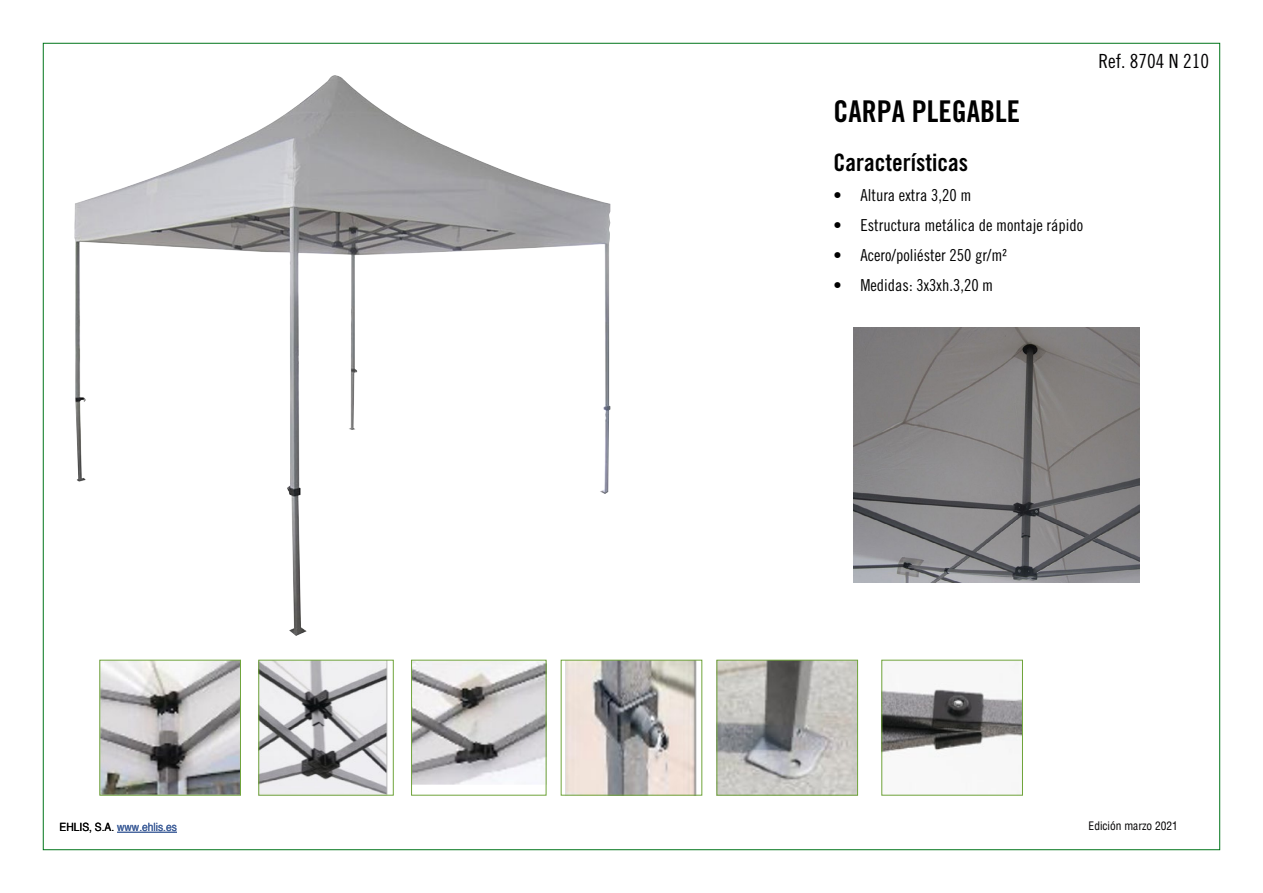
<style>
.page{position:relative;width:1263px;height:893px;background:#fff}
.page>*{position:absolute;margin:0;border:0;box-sizing:border-box;transform-origin:0 0}
.t1{font:30px "Trade Gothic LT Std Bd Cn 20";color:#000}
.t2{font:24px "Trade Gothic LT Std Bd Cn 20";color:#000}
.t3{font:19.5px "Trade Gothic LT Std Cn 18";color:#020002}
.t4{font:16.5px "Trade Gothic LT Std Cn 18";color:#000}
.t5{font:11.4px "Helvetica";color:#3e5e99;scale:.9 1}
.t6{font:condensed 11.4px "Helvetica";color:#020002}
.s1{color:#000}
</style>
<div class="page">
<hr style="left:117px;top:832px;width:60px;height:1px;background:#3e5e99">
<img style="left:74px;top:75px;width:536px;height:561px">
<img style="left:854px;top:327px;width:285px;height:256px">
<img style="left:101px;top:662px;width:138px;height:131px">
<div style="left:99px;top:660px;width:142px;height:135px;border:1px solid #70a43b"></div>
<img style="left:260px;top:662px;width:128px;height:131px">
<div style="left:258px;top:660px;width:136px;height:135px;border:1px solid #70a43b"></div>
<img style="left:413px;top:662px;width:131px;height:122px">
<div style="left:411px;top:660px;width:135px;height:135px;border:1px solid #70a43b"></div>
<img style="left:565px;top:662px;width:132px;height:131px">
<img style="left:718px;top:662px;width:138px;height:131px">
<div style="left:716px;top:660px;width:142px;height:135px;border:1px solid #70a43b"></div>
<img style="left:883px;top:663px;width:138px;height:94px">
<div style="left:881px;top:660px;width:142px;height:135px;border:1px solid #70a43b"></div>
<h1 class="t1" style="left:833px;top:93px;width:188px">CARPA PLEGABLE</h1>
<h2 class="t2" style="left:833px;top:148px;width:136px">Características</h2>
<p class="t4" style="left:833px;top:185px;width:139px">• Altura extra 3,20 m</p>
<p class="t4" style="left:833px;top:215px;width:251px">• Estructura metálica de montaje rápido</p>
<p class="t4" style="left:833px;top:245px;width:175px">• Acero/poliéster 250 gr/m²</p>
<p class="t4" style="left:833px;top:275px;width:161px">• Medidas: 3x3xh.3,20 m</p>
<p class="t3" style="left:1098px;top:50px;width:112px">Ref. 8704 N 210</p>
<p class="t5" style="left:60px;top:819px;width:132px"><span class="s1">EHLIS, S.A.</span> www.ehlis.es</p>
<p class="t6" style="left:1089px;top:819px;width:91px">Edición marzo 2021</p>
</div>
